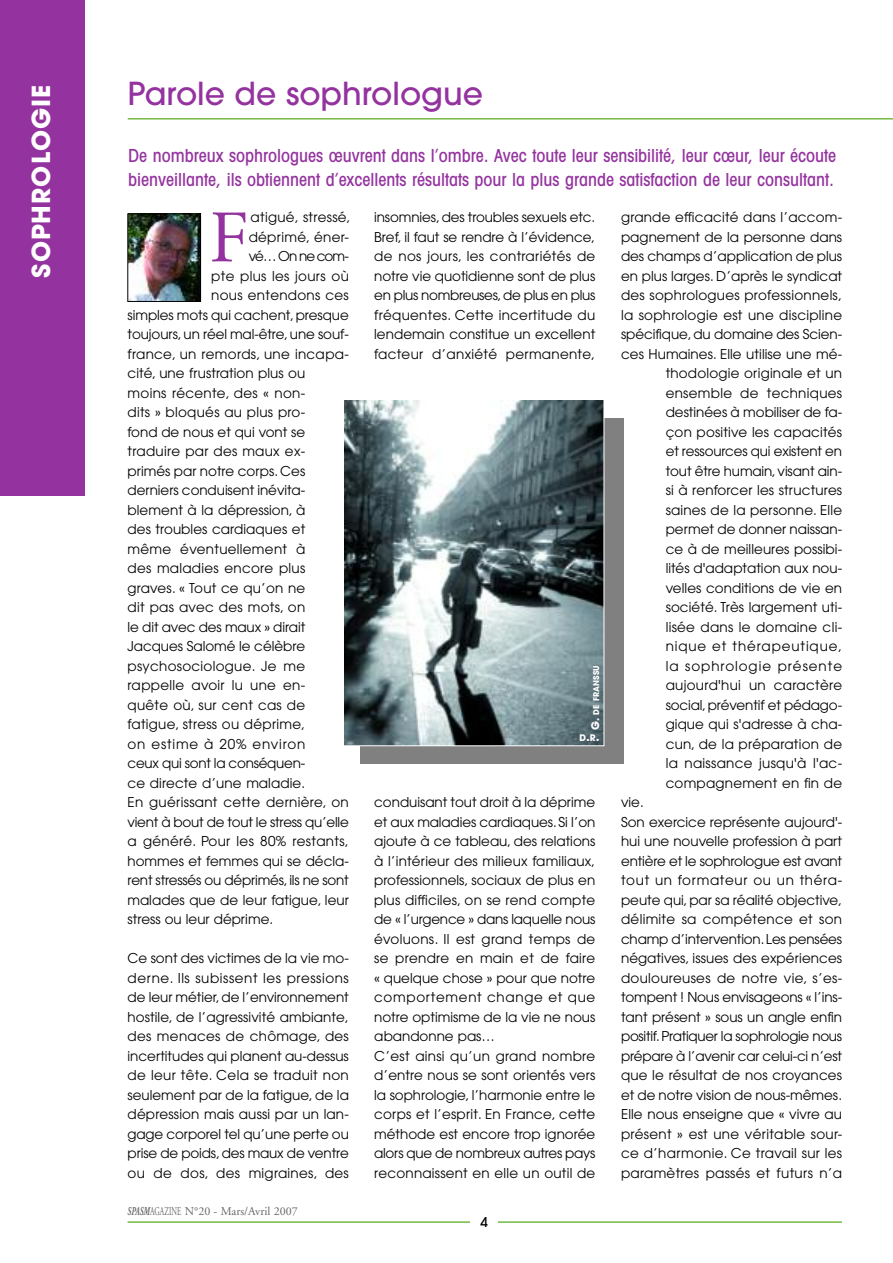
<style>
.page{position:relative;width:893px;height:1263px;background:#fff}
.page>*{position:absolute;margin:0;border:0;box-sizing:border-box;transform-origin:0 0}
.t1{font:73.8px "Adobe Garamond";color:#94339f}
.t2{font:500 31.5px "Avant Garde";color:#94339f}
.t3{font:700 24.75px "Avant Garde";letter-spacing:.04em;color:#fff}
.t4{font:500 condensed 18px/24px "Avant Garde";color:#94339f}
.t5{font:13.5px/19.5px "Avant Garde";letter-spacing:.005em;color:#000;text-align:justify}
.t6{font:13.5px "Avant Garde";letter-spacing:-.015em;color:#000}
.t7{font:13.5px "Avant Garde";letter-spacing:-.02em;color:#000}
.t8{font:13.5px "Avant Garde";letter-spacing:.05em;color:#000}
.t9{font:13.5px "Avant Garde";letter-spacing:.065em;color:#000}
.t10{font:13.5px "Avant Garde";letter-spacing:.07em;color:#000}
.t11{font:13.5px "Avant Garde";letter-spacing:.06em;color:#000}
.t12{font:500 13.5px "Avant Garde";color:#000}
.t13{font:12px "Adobe Garamond";color:#666;scale:.6 1}
.t14{font:700 9px "Avant Garde";color:#fff}
.t15{font:700 7.8px "Avant Garde";color:#fff}
.s1{font-weight:700;font-style:italic}
.s2{font-size:10.5px}
.s3{font-size:12px}
</style>
<div class="page">
<div style="left:0;top:0;width:85px;height:495px;background:#94339f"></div>
<hr style="left:128px;top:1221px;width:714px;height:2px;background:#75b942">
<div style="left:470px;top:1207px;width:28px;height:28px;background:#fff"></div>
<hr style="left:128px;top:118px;width:765px;height:2px;background:#75b942">
<img style="left:130px;top:216px;width:69px;height:84px">
<div style="left:128px;top:214px;width:73px;height:88px;border:1px solid #000"></div>
<div style="left:360px;top:418px;width:264px;height:346px;background:#808080"></div>
<img style="left:344px;top:400px;width:258px;height:344px">
<div style="left:342px;top:398px;width:262px;height:348px;border:1px solid #fff"></div>
<h3 class="t3" style="left:32px;top:278px;width:194px;rotate:-90deg">SOPHROLOGIE</h3>
<h2 class="t2" style="left:128px;top:82px;width:357px">Parole de sophrologue</h2>
<h3 class="t4" style="left:128px;top:146px;width:709px">De nombreux sophrologues œuvrent dans l’ombre. Avec toute leur sensibilité, leur cœur, leur écoute bienveillante, ils obtiennent d’excellents résultats pour la plus grande satisfaction de leur consultant.</h3>
<h1 class="t1" style="left:209px;top:209px;width:41px">F</h1>
<p class="t5" style="left:251px;top:209px;width:102px">atigué, stressé,</p>
<p class="t5" style="left:249px;top:228px;width:102px">déprimé, éner-</p>
<p class="t5" style="left:249px;top:248px;width:102px">vé… On ne com-</p>
<p class="t5" style="left:211px;top:267px;width:139px">pte plus les jours où</p>
<p class="t5" style="left:211px;top:287px;width:139px">nous entendons ces</p>
<p class="t5" style="left:128px;top:306px;width:223px">simples mots qui cachent,presque</p>
<p class="t5" style="left:128px;top:326px;width:223px">toujours,un réel mal-être,une souf-</p>
<p class="t5" style="left:128px;top:345px;width:223px">france, un remords, une incapa-</p>
<p class="t5" style="left:128px;top:365px;width:179px">cité, une frustration plus ou</p>
<p class="t5" style="left:128px;top:384px;width:179px">moins récente, des « non-</p>
<p class="t5" style="left:128px;top:404px;width:179px">dits » bloqués au plus pro-</p>
<p class="t5" style="left:128px;top:423px;width:179px">fond de nous et qui vont se</p>
<p class="t5" style="left:128px;top:443px;width:179px">traduire par des maux ex-</p>
<p class="t5" style="left:128px;top:462px;width:179px">primés par notre corps. Ces</p>
<p class="t5" style="left:128px;top:482px;width:179px">derniers conduisent inévita-</p>
<p class="t5" style="left:128px;top:501px;width:179px">blement à la dépression, à</p>
<p class="t5" style="left:128px;top:521px;width:179px">des troubles cardiaques et</p>
<p class="t5" style="left:128px;top:540px;width:179px">même éventuellement à</p>
<p class="t5" style="left:128px;top:560px;width:179px">des maladies encore plus</p>
<p class="t5" style="left:128px;top:579px;width:179px">graves. « Tout ce qu’on ne</p>
<p class="t5" style="left:128px;top:599px;width:179px">dit pas avec des mots, on</p>
<p class="t5" style="left:128px;top:618px;width:179px">le dit avec des maux » dirait</p>
<p class="t5" style="left:128px;top:638px;width:179px">Jacques Salomé le célèbre</p>
<p class="t5" style="left:128px;top:657px;width:179px">psychosociologue. Je me</p>
<p class="t5" style="left:128px;top:677px;width:179px">rappelle avoir lu une en-</p>
<p class="t5" style="left:128px;top:696px;width:179px">quête où, sur cent cas de</p>
<p class="t5" style="left:128px;top:716px;width:179px">fatigue, stress ou déprime,</p>
<p class="t11" style="left:128px;top:739px;width:179px">on estime à 20% environ</p>
<p class="t6" style="left:128px;top:758px;width:179px">ceux qui sont la conséquen-</p>
<p class="t5" style="left:128px;top:774px;width:179px">ce directe d’une maladie.</p>
<p class="t5" style="left:128px;top:794px;width:223px">En guérissant cette dernière, on</p>
<p class="t6" style="left:128px;top:817px;width:223px">vient à bout de tout le stress qu’elle</p>
<p class="t5" style="left:128px;top:833px;width:223px">a généré. Pour les 80% restants,</p>
<p class="t5" style="left:128px;top:852px;width:223px">hommes et femmes qui se décla-</p>
<p class="t6" style="left:128px;top:875px;width:223px">rent stressés ou déprimés,ils ne sont</p>
<p class="t5" style="left:128px;top:891px;width:223px">malades que de leur fatigue, leur</p>
<p class="t5" style="left:128px;top:911px;width:147px">stress ou leur déprime.</p>
<p class="t5" style="left:128px;top:950px;width:223px">Ce sont des victimes de la vie mo&shy;derne. Ils subissent les pressions de leur métier,de l’environnement hostile, de l’agressivité ambiante, des menaces de chômage, des incertitudes qui planent au-dessus de leur tête. Cela se traduit non seulement par de la fatigue, de la dépression mais aussi par un lan&shy;gage corporel tel qu’une perte ou prise de poids,des maux de ventre ou de dos, des migraines, des</p>
<p class="t13" style="left:128px;top:1206px;width:285px"><span class="s1">SPASM</span>AGAZINE N°20 - Mars/Avril 2007</p>
<p class="t5" style="left:374px;top:209px;width:223px">insomnies,des troubles sexuels etc.<br>Bref, il faut se rendre à l’évidence, de nos jours, les contrariétés de notre vie quotidienne sont de plus en plus nombreuses,de plus en plus fréquentes. Cette incertitude du lendemain constitue un excellent facteur d’anxiété permanente,</p>
<p class="t15" style="left:593px;top:730px;width:66px;rotate:-90deg"><span class="s2">G.</span> DE FRANSSU</p>
<p class="t14" style="left:580px;top:734px;width:21px">D<span class="s3">.</span>R<span class="s3">.</span></p>
<p class="t5" style="left:374px;top:794px;width:223px;text-align:left">conduisant tout droit à la déprime et aux maladies cardiaques.Si l’on ajoute à ce tableau, des relations à l’intérieur des milieux familiaux, professionnels, sociaux de plus en plus difficiles, on se rend compte de « l’urgence » dans laquelle nous évoluons. Il est grand temps de se prendre en main et de faire « quelque chose » pour que notre comportement change et que notre optimisme de la vie ne nous abandonne pas…<br>C’est ainsi qu’un grand nombre d’entre nous se sont orientés vers la sophrologie, l’harmonie entre le corps et l’esprit. En France, cette méthode est encore trop ignorée alors que de nombreux autres pays reconnaissent en elle un outil de</p>
<p class="t12" style="left:480px;top:1216px;width:9px">4</p>
<p class="t5" style="left:621px;top:209px;width:223px">grande efficacité dans l’accom-</p>
<p class="t5" style="left:621px;top:228px;width:223px">pagnement de la personne dans</p>
<p class="t5" style="left:621px;top:248px;width:223px">des champs d’application de plus</p>
<p class="t5" style="left:621px;top:267px;width:223px">en plus larges. D’après le syndicat</p>
<p class="t5" style="left:621px;top:287px;width:223px">des sophrologues professionnels,</p>
<p class="t5" style="left:621px;top:306px;width:223px">la sophrologie est une discipline</p>
<p class="t5" style="left:621px;top:326px;width:223px">spécifique,du domaine des Scien-</p>
<p class="t5" style="left:621px;top:345px;width:223px">ces Humaines. Elle utilise une mé-</p>
<p class="t5" style="left:666px;top:365px;width:178px">thodologie originale et un</p>
<p class="t5" style="left:666px;top:384px;width:178px">ensemble de techniques</p>
<p class="t5" style="left:666px;top:404px;width:178px">destinées à mobiliser de fa-</p>
<p class="t5" style="left:666px;top:423px;width:178px">çon positive les capacités</p>
<p class="t5" style="left:666px;top:443px;width:178px">et ressources qui existent en</p>
<p class="t5" style="left:666px;top:462px;width:178px">tout être humain,visant ain-</p>
<p class="t5" style="left:666px;top:482px;width:178px">si à renforcer les structures</p>
<p class="t5" style="left:666px;top:501px;width:178px">saines de la personne. Elle</p>
<p class="t5" style="left:666px;top:521px;width:178px">permet de donner naissan-</p>
<p class="t5" style="left:666px;top:540px;width:178px">ce à de meilleures possibi-</p>
<p class="t5" style="left:666px;top:560px;width:178px">lités d'adaptation aux nou-</p>
<p class="t5" style="left:666px;top:579px;width:178px">velles conditions de vie en</p>
<p class="t5" style="left:666px;top:599px;width:178px">société. Très largement uti-</p>
<p class="t5" style="left:666px;top:618px;width:178px">lisée dans le domaine cli-</p>
<p class="t9" style="left:666px;top:641px;width:178px">nique et thérapeutique,</p>
<p class="t10" style="left:666px;top:661px;width:178px">la sophrologie présente</p>
<p class="t5" style="left:666px;top:677px;width:178px">aujourd'hui un caractère</p>
<p class="t5" style="left:666px;top:696px;width:178px">social,préventif et pédago-</p>
<p class="t5" style="left:666px;top:716px;width:178px">gique qui s'adresse à cha-</p>
<p class="t5" style="left:666px;top:735px;width:178px">cun, de la préparation de</p>
<p class="t5" style="left:666px;top:755px;width:178px">la naissance jusqu'à l'ac-</p>
<p class="t5" style="left:666px;top:774px;width:178px">compagnement en fin de</p>
<p class="t5" style="left:621px;top:794px;width:24px">vie.</p>
<p class="t5" style="left:621px;top:813px;width:223px">Son exercice représente aujourd'-</p>
<p class="t5" style="left:621px;top:833px;width:223px">hui une nouvelle profession à part</p>
<p class="t5" style="left:621px;top:852px;width:223px">entière et le sophrologue est avant</p>
<p class="t8" style="left:621px;top:875px;width:223px">tout un formateur ou un théra-</p>
<p class="t5" style="left:621px;top:891px;width:223px">peute qui,par sa réalité objective,</p>
<p class="t5" style="left:621px;top:911px;width:223px">délimite sa compétence et son</p>
<p class="t5" style="left:621px;top:930px;width:223px">champ d’intervention.Les pensées</p>
<p class="t5" style="left:621px;top:950px;width:223px">négatives, issues des expériences</p>
<p class="t5" style="left:621px;top:969px;width:223px">douloureuses de notre vie, s’es-</p>
<p class="t5" style="left:621px;top:989px;width:223px">tompent ! Nous envisageons « l’ins-</p>
<p class="t5" style="left:621px;top:1008px;width:223px">tant présent » sous un angle enfin</p>
<p class="t7" style="left:621px;top:1031px;width:223px">positif.Pratiquer la sophrologie nous</p>
<p class="t6" style="left:621px;top:1051px;width:223px">prépare à l’avenir car celui-ci n’est</p>
<p class="t5" style="left:621px;top:1067px;width:223px">que le résultat de nos croyances</p>
<p class="t5" style="left:621px;top:1086px;width:223px">et de notre vision de nous-mêmes.</p>
<p class="t5" style="left:621px;top:1106px;width:223px">Elle nous enseigne que « vivre au</p>
<p class="t5" style="left:621px;top:1125px;width:223px">présent » est une véritable sour-</p>
<p class="t5" style="left:621px;top:1145px;width:223px">ce d’harmonie. Ce travail sur les</p>
<p class="t5" style="left:621px;top:1164px;width:223px">paramètres passés et futurs n’a</p>
</div>
